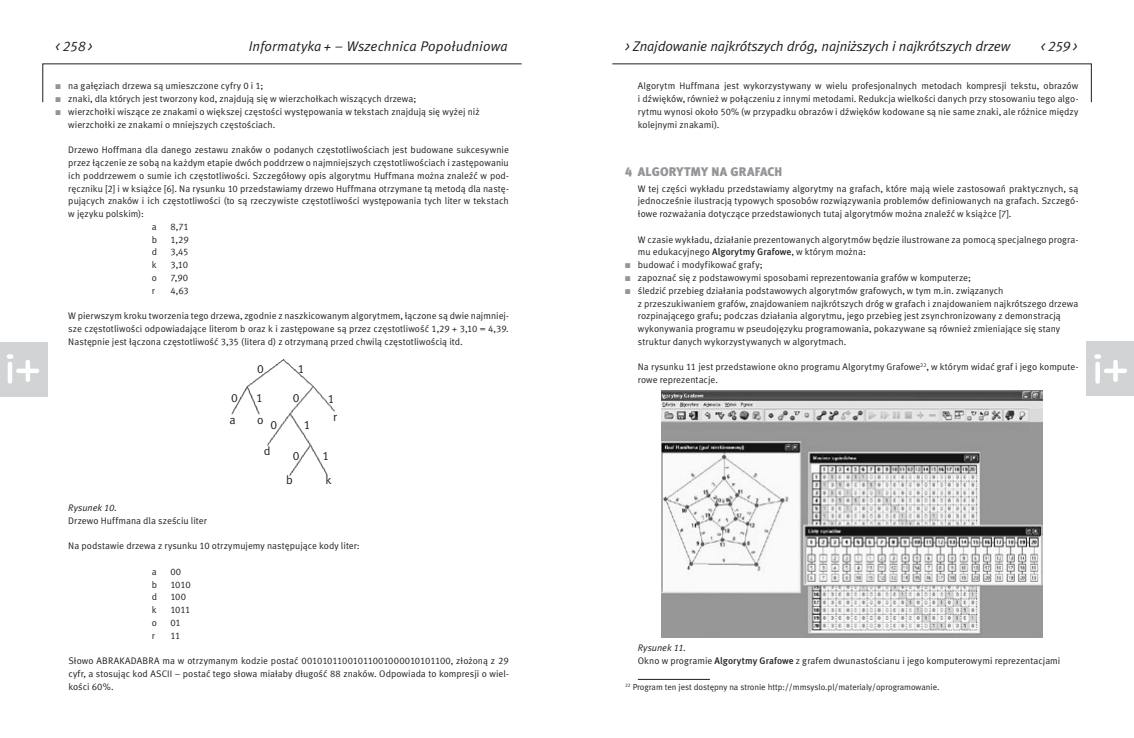
<style>
.page{position:relative;width:1134px;height:738px;background:#fff}
.page>*{position:absolute;margin:0;border:0;box-sizing:border-box;transform-origin:0 0}
.t1{font:italic 14px "Meta Normal CELF";letter-spacing:.005em;color:#221e1f}
.t2{font:12.5px "Meta Black CELF";letter-spacing:.015em;color:#939598}
.t3{font:12px "Meta Normal CELF";color:#221e1f}
.t4{font:9.5px/12.8px "Meta Normal CELF";letter-spacing:.005em;color:#221e1f}
.t5{font:italic 9.5px "Meta Normal CELF";color:#221e1f}
.t6{font:8.6px "Meta Normal CELF";color:#221e1f}
.s1{font-family:"Meta Medium CELF"}
.s2{color:#939598}
.s3{font-style:italic}
</style>
<div class="page">
<svg style="left:42px;top:63px;width:480px;height:40px"></svg>
<svg style="left:612px;top:63px;width:480px;height:40px"></svg>
<div style="left:0;top:341px;width:48px;height:55px;background:#d1d3d4"></div>
<hr style="left:8px;top:361px;width:4px;height:22px;background:#fff;border-radius:2px">
<svg style="left:7px;top:354px;width:32px;height:27px"></svg>
<div style="left:1087px;top:341px;width:47px;height:55px;background:#d1d3d4"></div>
<div style="left:1095px;top:361px;width:5px;height:22px;background:#fff;border-radius:2px"></div>
<svg style="left:1094px;top:354px;width:33px;height:27px"></svg>
<img style="left:661px;top:390px;width:381px;height:247px">
<hr style="left:638px;top:678px;width:72px;height:1px;background:#221e1f">
<img style="left:231px;top:359px;width:104px;height:118px">
<h1 class="t1" style="left:56px;top:38px;width:38px">&lt; 258 &gt;</h1>
<h1 class="t1" style="left:249px;top:38px;width:260px">Informatyka + – Wszechnica Popołudniowa</h1>
<h1 class="t1" style="left:625px;top:38px;width:386px">&gt; Znajdowanie najkrótszych dróg, najniższych i najkrótszych drzew</h1>
<h1 class="t1" style="left:1041px;top:38px;width:38px">&lt; 259 &gt;</h1>
<p class="t4" style="left:638px;top:80px;width:442px;text-align:justify">Algorytm Huffmana jest wykorzystywany w wielu profesjonalnych metodach kompresji tekstu, obrazów i dźwięków, również w połączeniu z innymi metodami. Redukcja wielkości danych przy stosowaniu tego algo&shy;rytmu wynosi około 50% (w przypadku obrazów i dźwięków kodowane są nie same znaki, ale różnice między kolejnymi znakami).</p>
<h2 class="t2" style="left:625px;top:164px;width:159px">4 ALGORYTMY NA GRAFACH</h2>
<p class="t4" style="left:638px;top:182px;width:442px;text-align:justify">W tej części wykładu przedstawiamy algorytmy na grafach, które mają wiele zastosowań praktycznych, są jednocześnie ilustracją typowych sposobów rozwiązywania problemów definiowanych na grafach. Szczegó&shy;łowe rozważania dotyczące przedstawionych tutaj algorytmów można znaleźć w książce [7].</p>
<p class="t4" style="left:638px;top:233px;width:442px">W czasie wykładu, działanie prezentowanych algorytmów będzie ilustrowane za pomocą specjalnego progra&shy;mu edukacyjnego <span class="s1">Algorytmy Grafowe</span>, w którym można:</p>
<p class="t4" style="left:625px;top:258px;width:139px"><span class="s2">■</span> budować i modyfikować grafy;</p>
<p class="t4" style="left:625px;top:271px;width:347px"><span class="s2">■</span> zapoznać się z podstawowymi sposobami reprezentowania grafów w komputerze;</p>
<p class="t4" style="left:638px;top:284px;width:442px;text-indent:-13px"><span class="s2">■</span> śledzić przebieg działania podstawowych algorytmów grafowych, w tym m.in. związanych<br>z przeszukiwaniem grafów, znajdowaniem najkrótszych dróg w grafach i znajdowaniem najkrótszego drzewa rozpinającego grafu; podczas działania algorytmu, jego przebieg jest zsynchronizowany z demonstracją wykonywania programu w pseudojęzyku programowania, pokazywane są również zmieniające się stany struktur danych wykorzystywanych w algorytmach.</p>
<p class="t4" style="left:638px;top:360px;width:442px">Na rysunku 11 jest przedstawione okno programu Algorytmy Grafowe<sup>22</sup>, w którym widać graf i jego kompute&shy;rowe reprezentacje.</p>
<p class="t4" style="left:56px;top:80px;width:209px"><span class="s2">■</span> na gałęziach drzewa są umieszczone cyfry 0 i 1;</p>
<p class="t4" style="left:56px;top:92px;width:362px"><span class="s2">■</span> znaki, dla których jest tworzony kod, znajdują się w wierzchołkach wiszących drzewa;</p>
<p class="t4" style="left:68px;top:105px;width:413px;text-indent:-13px"><span class="s2">■</span> wierzchołki wiszące ze znakami o większej częstości występowania w tekstach znajdują się wyżej niż wierzchołki ze znakami o mniejszych częstościach.</p>
<p class="t4" style="left:68px;top:143px;width:442px">Drzewo Hoffmana dla danego zestawu znaków o podanych częstotliwościach jest budowane sukcesywnie</p>
<p class="t4" style="left:68px;top:156px;width:442px">przez łączenie ze sobą na każdym etapie dwóch poddrzew o najmniejszych częstotliwościach i zastępowaniu</p>
<p class="t4" style="left:68px;top:169px;width:442px">ich poddrzewem o sumie ich częstotliwości. Szczegółowy opis algorytmu Huffmana można znaleźć w pod-</p>
<p class="t4" style="left:68px;top:182px;width:442px">ręczniku [2] i w książce [6]. Na rysunku 10 przedstawiamy drzewo Huffmana otrzymane tą metodą dla nastę-</p>
<p class="t4" style="left:68px;top:195px;width:442px">pujących znaków i ich częstotliwości (to są rzeczywiste częstotliwości występowania tych liter w tekstach</p>
<p class="t4" style="left:68px;top:207px;width:77px">w języku polskim):</p>
<p class="t4" style="left:152px;top:220px;width:6px">a</p>
<p class="t4" style="left:170px;top:220px;width:20px">8,71</p>
<p class="t4" style="left:152px;top:233px;width:7px">b</p>
<p class="t4" style="left:170px;top:233px;width:20px">1,29</p>
<p class="t4" style="left:152px;top:246px;width:7px">d</p>
<p class="t4" style="left:170px;top:246px;width:20px">3,45</p>
<p class="t4" style="left:152px;top:258px;width:6px">k</p>
<p class="t4" style="left:170px;top:258px;width:19px">3,10</p>
<p class="t4" style="left:152px;top:271px;width:7px">o</p>
<p class="t4" style="left:170px;top:271px;width:19px">7,90</p>
<p class="t4" style="left:152px;top:284px;width:4px">r</p>
<p class="t4" style="left:170px;top:284px;width:20px">4,63</p>
<p class="t4" style="left:68px;top:309px;width:442px;text-align:justify">W pierwszym kroku tworzenia tego drzewa, zgodnie z naszkicowanym algorytmem, łączone są dwie najmniej&shy;sze częstotliwości odpowiadające literom b oraz k i zastępowane są przez częstotliwość 1,29 + 3,10 = 4,39.<br>Następnie jest łączona częstotliwość 3,35 (litera d) z otrzymaną przed chwilą częstotliwością itd.</p>
<p class="t3" style="left:298px;top:361px;width:8px">1</p>
<p class="t3" style="left:257px;top:361px;width:8px">0</p>
<p class="t3" style="left:256px;top:390px;width:8px">1</p>
<p class="t3" style="left:231px;top:390px;width:8px">0</p>
<p class="t3" style="left:293px;top:390px;width:8px">0</p>
<p class="t3" style="left:271px;top:417px;width:8px">0</p>
<p class="t3" style="left:293px;top:448px;width:8px">0</p>
<p class="t3" style="left:230px;top:412px;width:8px">a</p>
<p class="t3" style="left:257px;top:412px;width:8px">o</p>
<p class="t3" style="left:304px;top:417px;width:8px">1</p>
<p class="t3" style="left:264px;top:443px;width:8px">d</p>
<p class="t3" style="left:328px;top:391px;width:8px">1</p>
<p class="t3" style="left:333px;top:409px;width:5px">r</p>
<p class="t3" style="left:322px;top:448px;width:8px">1</p>
<p class="t3" style="left:286px;top:472px;width:8px">b</p>
<p class="t3" style="left:326px;top:472px;width:8px">k</p>
<p class="t5" style="left:68px;top:501px;width:50px">Rysunek 10.</p>
<p class="t4" style="left:68px;top:513px;width:140px">Drzewo Huffmana dla sześciu liter</p>
<p class="t4" style="left:68px;top:539px;width:293px">Na podstawie drzewa z rysunku 10 otrzymujemy następujące kody liter:</p>
<p class="t4" style="left:152px;top:564px;width:6px">a</p>
<p class="t4" style="left:170px;top:564px;width:12px">00</p>
<p class="t4" style="left:152px;top:577px;width:7px">b</p>
<p class="t4" style="left:170px;top:577px;width:22px">1010</p>
<p class="t4" style="left:152px;top:590px;width:7px">d</p>
<p class="t4" style="left:170px;top:590px;width:17px">100</p>
<p class="t4" style="left:152px;top:603px;width:6px">k</p>
<p class="t4" style="left:170px;top:603px;width:22px">1011</p>
<p class="t4" style="left:152px;top:615px;width:7px">o</p>
<p class="t4" style="left:170px;top:615px;width:12px">01</p>
<p class="t4" style="left:152px;top:628px;width:4px">r</p>
<p class="t4" style="left:170px;top:628px;width:12px">11</p>
<p class="t4" style="left:68px;top:654px;width:442px;text-align:justify">Słowo ABRAKADABRA ma w otrzymanym kodzie postać 00101011001011001000010101100, złożoną z 29 cyfr, a stosując kod ASCII – postać tego słowa miałaby długość 88 znaków. Odpowiada to kompresji o wiel&shy;kości 60%.</p>
<p class="t4" style="left:638px;top:641px;width:424px"><span class="s3">Rysunek 11.<br></span>Okno w programie <span class="s1">Algorytmy Grafowe</span> z grafem dwunastościanu i jego komputerowymi reprezentacjami</p>
<p class="t6" style="left:625px;top:681px;width:316px"><sup>22</sup> Program ten jest dostępny na stronie http://mmsyslo.pl/materialy/oprogramowanie.</p>
</div>
